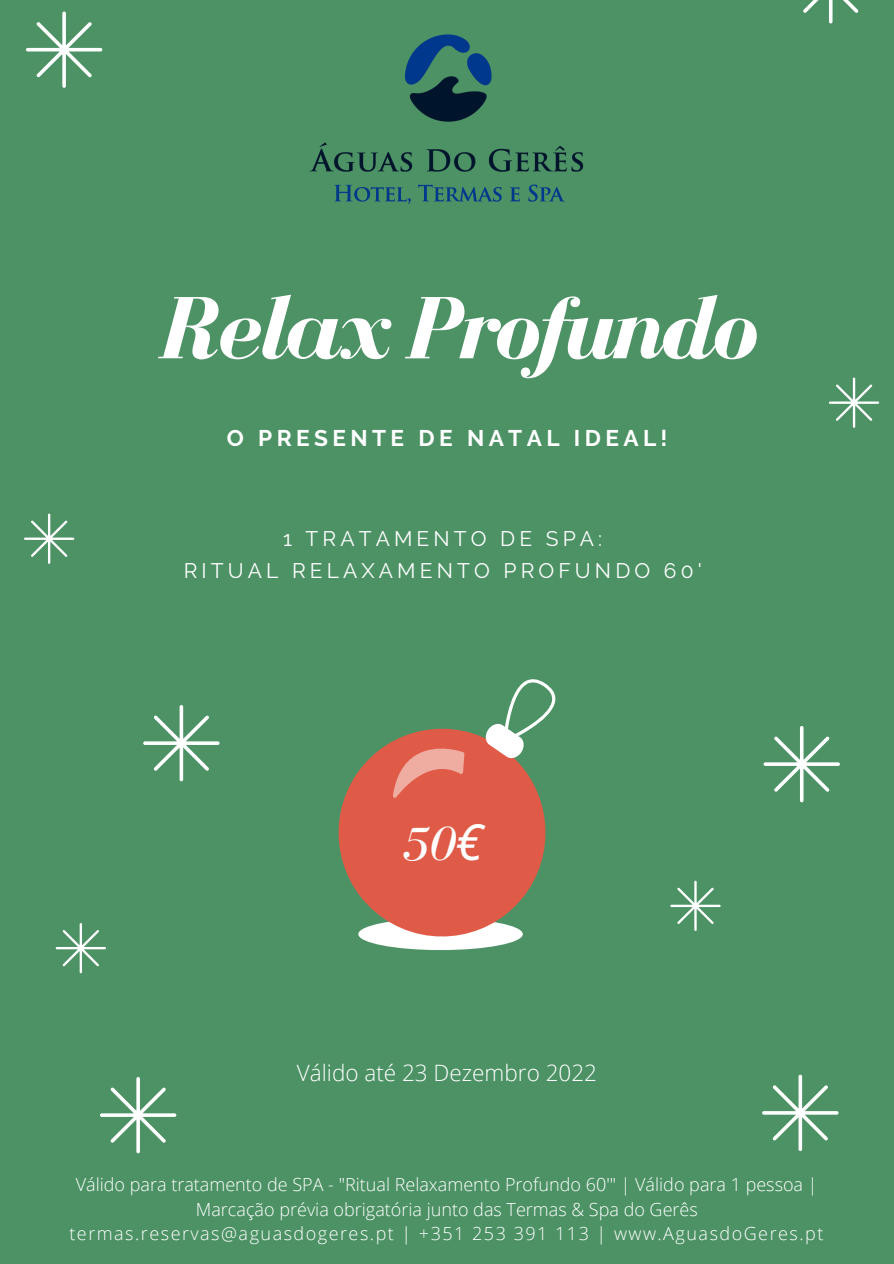
<style>
.page{position:relative;width:894px;height:1264px;background:#fff}
.page>*{position:absolute;margin:0;border:0;box-sizing:border-box;transform-origin:0 0}
.t1{font:italic 700 91.05px "Bodoni FLF";letter-spacing:-.04em;color:#fff}
.t2{font:italic 49.8px "Bodoni FLF";color:#fff}
.t3{font:700 22.65px "Raleway";letter-spacing:.195em;color:#fff}
.t4{font:300 22.5px "Open Sans";color:#fff}
.t5{font:21px "Raleway";letter-spacing:.195em;color:#fff}
.t6{font:300 18px/24.8px "Open Sans";color:#fff;text-align:center}
.t7{font:300 18px "Open Sans";letter-spacing:.085em;color:#fff}
.s1{font-family:"Noto Sans"}
</style>
<div class="page">
<div style="left:0;top:0;width:893px;height:1263px;background:#4c9265"></div>
<svg style="left:762px;top:1074px;width:76px;height:77px"></svg>
<svg style="left:763px;top:726px;width:76px;height:76px"></svg>
<svg style="left:803px;top:0;width:56px;height:23px"></svg>
<svg style="left:829px;top:377px;width:49px;height:51px"></svg>
<svg style="left:670px;top:880px;width:50px;height:51px"></svg>
<svg style="left:26px;top:12px;width:76px;height:76px"></svg>
<svg style="left:143px;top:705px;width:76px;height:76px"></svg>
<svg style="left:100px;top:1077px;width:76px;height:76px"></svg>
<svg style="left:56px;top:923px;width:50px;height:50px"></svg>
<svg style="left:24px;top:513px;width:50px;height:51px"></svg>
<img style="left:309px;top:34px;width:275px;height:170px">
<svg style="left:338px;top:728px;width:208px;height:222px;fill:#e05b47"></svg>
<svg style="left:392px;top:747px;width:72px;height:51px;background:#e67b6b"></svg>
<svg style="left:484px;top:679px;width:71px;height:80px"></svg>
<p class="t1" style="left:159px;top:280px;width:598px">Relax Profundo</p>
<p class="t3" style="left:227px;top:424px;width:442px">O PRESENTE DE NATAL IDEAL!</p>
<p class="t5" style="left:283px;top:526px;width:320px">1 TRATAMENTO DE SPA:</p>
<p class="t5" style="left:184px;top:558px;width:519px">RITUAL RELAXAMENTO PROFUNDO 60'</p>
<p class="t2" style="left:402px;top:817px;width:82px">50<span class="s1">€</span></p>
<p class="t4" style="left:297px;top:1056px;width:301px">Válido até 23 Dezembro 2022</p>
<p class="t6" style="left:76px;top:1171px;width:743px">Válido para tratamento de SPA - "Ritual Relaxamento Profundo 60'" | Válido para 1 pessoa |<br>Marcação prévia obrigatória junto das Termas &amp; Spa do Gerês</p>
<p class="t7" style="left:69px;top:1220px;width:755px">termas.reservas@aguasdogeres.pt | +351 253 391 113 | www.AguasdoGeres.pt</p>
</div>
